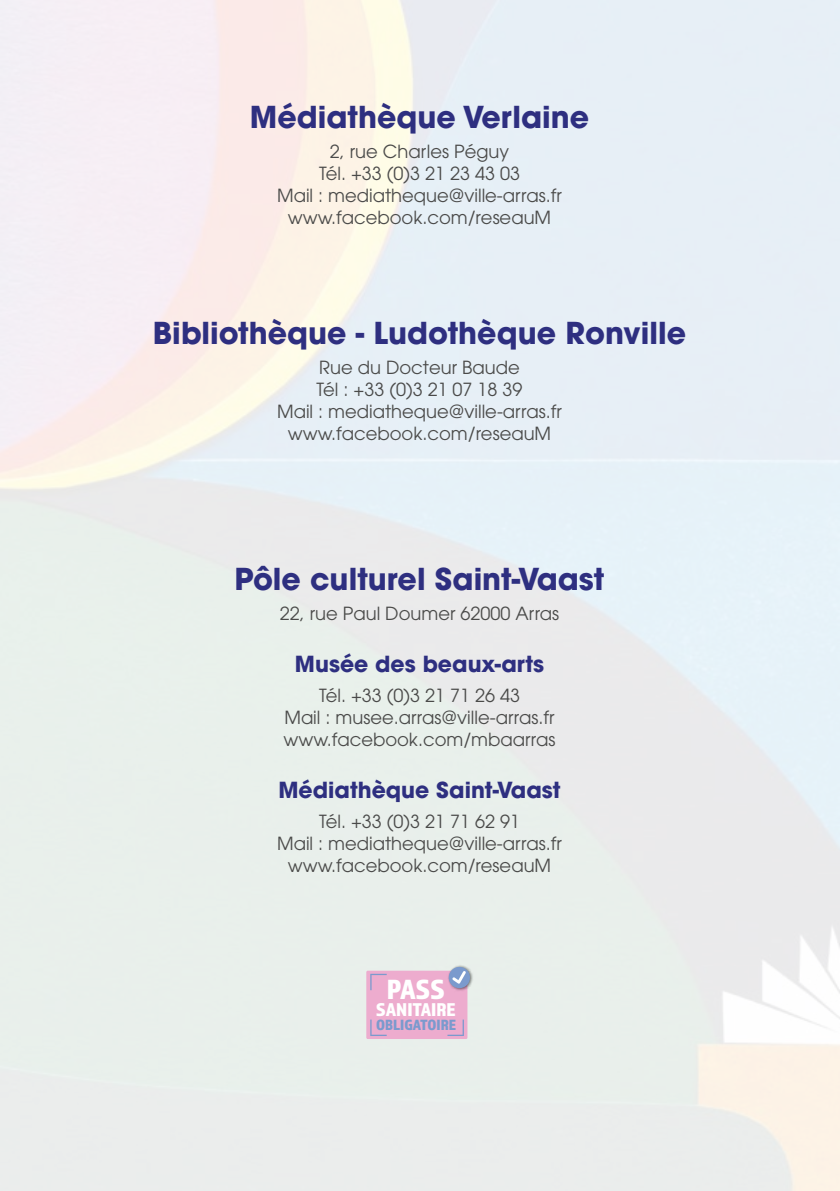
<style>
.page{position:relative;width:840px;height:1191px;background:#fff}
.page>*{position:absolute;margin:0;border:0;box-sizing:border-box;transform-origin:0 0}
.t1{font:700 30px "ITC Avant Garde Pro";color:#2e2f80}
.t2{font:28.8px "Almaq Refined";color:#fff}
.t3{font:700 22px "ITC Avant Garde Pro";color:#2e2f80}
.t4{font:19.2px "Almaq Refined";color:#fff}
.t5{font:18px/22px "ITC Avant Garde Pro";color:#4a4a49;text-align:center}
.t6{font:15.4px "Almaq Refined";color:#7b9acd}
</style>
<div class="page">
<div style="left:366px;top:970px;width:101px;height:69px;background:#edacce;border-radius:2px"></div>
<svg style="left:370px;top:973px;width:16px;height:17px"></svg>
<svg style="left:370px;top:1019px;width:16px;height:17px"></svg>
<svg style="left:447px;top:1019px;width:16px;height:17px"></svg>
<img style="left:446px;top:963px;width:28px;height:29px">
<svg style="left:448px;top:966px;width:22px;height:23px"></svg>
<h1 class="t1" style="left:250px;top:96px;width:340px">Médiathèque Verlaine</h1>
<p class="t5" style="left:277px;top:140px;width:286px">2, rue Charles Péguy<br>Tél. +33 (0)3 21 23 43 03<br>Mail : mediatheque@ville-arras.fr www.facebook.com/reseauM</p>
<h1 class="t1" style="left:153px;top:312px;width:534px">Bibliothèque - Ludothèque Ronville</h1>
<p class="t5" style="left:277px;top:356px;width:286px">Rue du Docteur Baude<br>Tél : +33 (0)3 21 07 18 39<br>Mail : mediatheque@ville-arras.fr www.facebook.com/reseauM</p>
<h1 class="t1" style="left:234px;top:558px;width:371px">Pôle culturel Saint-Vaast</h1>
<p class="t5" style="left:279px;top:602px;width:281px">22, rue Paul Doumer 62000 Arras</p>
<p class="t3" style="left:295px;top:649px;width:250px">Musée des beaux-arts</p>
<p class="t5" style="left:283px;top:684px;width:273px">Tél. +33 (0)3 21 71 26 43<br>Mail : musee.arras@ville-arras.fr www.facebook.com/mbaarras</p>
<p class="t3" style="left:278px;top:775px;width:283px">Médiathèque Saint-Vaast</p>
<p class="t5" style="left:277px;top:810px;width:286px">Tél. +33 (0)3 21 71 62 91<br>Mail : mediatheque@ville-arras.fr www.facebook.com/reseauM</p>
<h2 class="t2" style="left:386px;top:972px;width:60px">PASS</h2>
<p class="t4" style="left:376px;top:997px;width:81px">SANITAIRE</p>
<p class="t6" style="left:376px;top:1015px;width:81px">OBLIGATOIRE</p>
</div>
